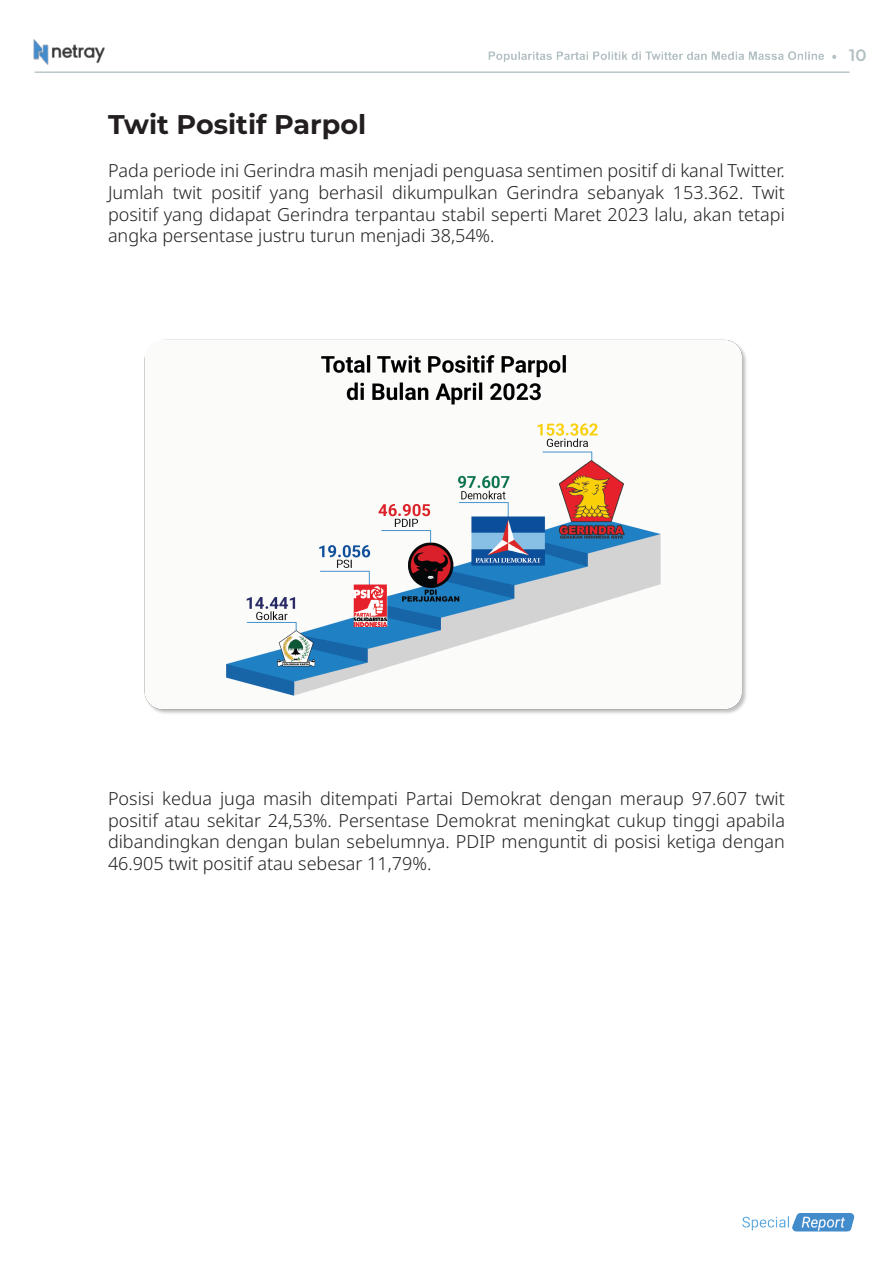
<style>
.page{position:relative;width:893px;height:1263px;background:#fff}
.page>*{position:absolute;margin:0;border:0;box-sizing:border-box;transform-origin:0 0}
.t1{font:700 27px "Montserrat";color:#231f20}
.t2{font:300 18px/21.6px "Noto Sans";color:#231f20;text-align:justify}
.t3{font:600 16.5px "Montserrat";color:#b3c0c4}
</style>
<div class="page">
<img style="left:33px;top:39px;width:822px;height:1193px">
<img style="left:144px;top:339px;width:605px;height:378px">
<p class="t1" style="left:108px;top:107px;width:260px">Twit Positif Parpol</p>
<p class="t2" style="left:108px;top:160px;width:678px">Pada periode ini Gerindra masih menjadi penguasa sentimen positif di kanal Twitter.<br>Jumlah twit positif yang berhasil dikumpulkan Gerindra sebanyak 153.362. Twit positif yang didapat Gerindra terpantau stabil seperti Maret 2023 lalu, akan tetapi angka persentase justru turun menjadi 38,54%.</p>
<p class="t3" style="left:849px;top:45px;width:19px">10</p>
<p class="t2" style="left:108px;top:788px;width:678px">Posisi kedua juga masih ditempati Partai Demokrat dengan meraup 97.607 twit positif atau sekitar 24,53%. Persentase Demokrat meningkat cukup tinggi apabila dibandingkan dengan bulan sebelumnya. PDIP menguntit di posisi ketiga dengan 46.905 twit positif atau sebesar 11,79%.</p>
</div>
